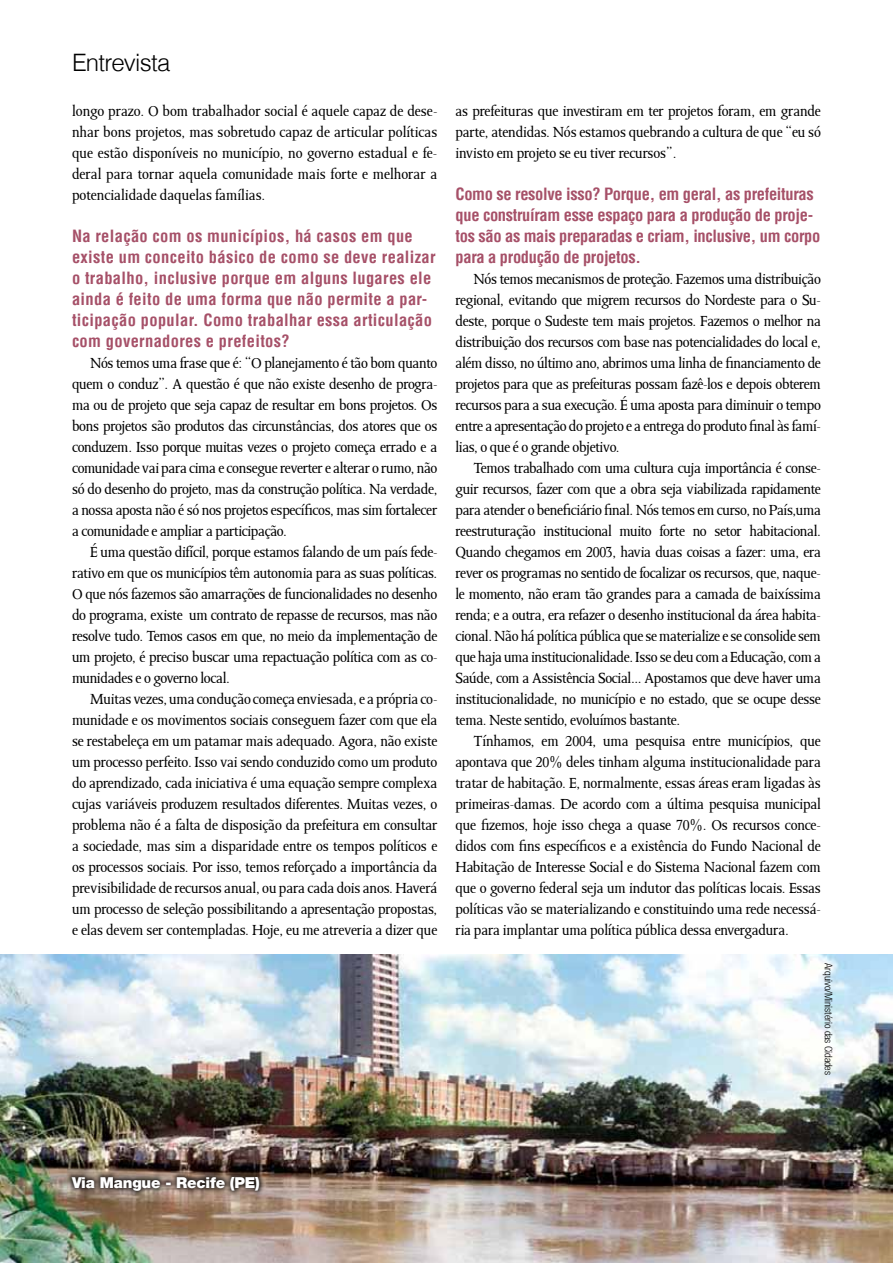
<style>
.page{position:relative;width:893px;height:1263px;background:#fff}
.page>*{position:absolute;margin:0;border:0;box-sizing:border-box;transform-origin:0 0}
.t1{font:300 24px "Helvetica LT";letter-spacing:-.03em;color:#000}
.t2{font:16.5px/21px "Octavian";letter-spacing:-.02em;color:#000;text-align:justify}
.t3{font:700 condensed 16.5px/21px "Helvetica LT";letter-spacing:.02em;color:#a65068}
.t4{font:700 condensed 16.5px/21px "Helvetica LT";letter-spacing:-.02em;color:#a65068}
.t5{font:900 15px "Helvetica Neue LT";letter-spacing:-.01em;color:#fff}
.t6{font:300 condensed 10.5px "Helvetica Neue LT";letter-spacing:-.01em;color:#000}
</style>
<div class="page">
<img style="left:0;top:954px;width:893px;height:309px">
<div style="left:65px;top:1170px;width:199px;height:25px;background:#000;opacity:.75"></div>
<h1 class="t1" style="left:72px;top:47px;width:100px">Entrevista</h1>
<p class="t2" style="left:72px;top:100px;width:367px">longo prazo. O bom trabalhador social é aquele capaz de dese&shy;nhar bons projetos, mas sobretudo capaz de articular políticas que estão disponíveis no município, no governo estadual e fe&shy;deral para tornar aquela comunidade mais forte e melhorar a potencialidade daquelas famílias.</p>
<p class="t3" style="left:72px;top:225px;width:365px">Na relação com os municípios, há casos em que existe um conceito básico de como se deve realizar o trabalho, inclusive porque em alguns lugares ele ainda é feito de uma forma que não permite a par&shy;ticipação popular. Como trabalhar essa articulação com governadores e prefeitos?</p>
<p class="t2" style="left:72px;top:352px;width:367px;text-indent:18px">Nós temos uma frase que é: “O planejamento é tão bom quanto quem o conduz”. A questão é que não existe desenho de progra&shy;ma ou de projeto que seja capaz de resultar em bons projetos. Os bons projetos são produtos das circunstâncias, dos atores que os conduzem. Isso porque muitas vezes o projeto começa errado e a comunidade vai para cima e consegue reverter e alterar o rumo, não só do desenho do projeto, mas da construção política. Na verdade, a nossa aposta não é só nos projetos específicos, mas sim fortalecer a comunidade e ampliar a participação.</p>
<p class="t2" style="left:72px;top:541px;width:367px;text-indent:18px">É uma questão difícil, porque estamos falando de um país fede&shy;rativo em que os municípios têm autonomia para as suas políticas.<br>O que nós fazemos são amarrações de funcionalidades no desenho do programa, existe um contrato de repasse de recursos, mas não resolve tudo. Temos casos em que, no meio da implementação de um projeto, é preciso buscar uma repactuação política com as co&shy;munidades e o governo local.</p>
<p class="t2" style="left:72px;top:688px;width:367px;text-indent:18px">Muitas vezes, uma condução começa enviesada, e a própria co&shy;munidade e os movimentos sociais conseguem fazer com que ela se restabeleça em um patamar mais adequado. Agora, não existe um processo perfeito. Isso vai sendo conduzido como um produto do aprendizado, cada iniciativa é uma equação sempre complexa cujas variáveis produzem resultados diferentes. Muitas vezes, o problema não é a falta de disposição da prefeitura em consultar a sociedade, mas sim a disparidade entre os tempos políticos e os processos sociais. Por isso, temos reforçado a importância da previsibilidade de recursos anual, ou para cada dois anos. Haverá um processo de seleção possibilitando a apresentação propostas, e elas devem ser contempladas. Hoje, eu me atreveria a dizer que</p>
<p class="t2" style="left:455px;top:100px;width:367px">as prefeituras que investiram em ter projetos foram, em grande parte, atendidas. Nós estamos quebrando a cultura de que “eu só invisto em projeto se eu tiver recursos”.</p>
<p class="t4" style="left:455px;top:183px;width:366px">Como se resolve isso? Porque, em geral, as prefeituras que construíram esse espaço para a produção de proje&shy;tos são as mais preparadas e criam, inclusive, um corpo para a produção de projetos.</p>
<p class="t2" style="left:455px;top:268px;width:367px;text-indent:18px">Nós temos mecanismos de proteção. Fazemos uma distribuição regional, evitando que migrem recursos do Nordeste para o Su&shy;deste, porque o Sudeste tem mais projetos. Fazemos o melhor na distribuição dos recursos com base nas potencialidades do local e, além disso, no último ano, abrimos uma linha de financiamento de projetos para que as prefeituras possam fazê-los e depois obterem recursos para a sua execução. É uma aposta para diminuir o tempo entre a apresentação do projeto e a entrega do produto final às famí&shy;lias, o que é o grande objetivo.</p>
<p class="t2" style="left:455px;top:457px;width:367px;text-indent:18px">Temos trabalhado com uma cultura cuja importância é conse&shy;guir recursos, fazer com que a obra seja viabilizada rapidamente para atender o beneficiário final. Nós temos em curso, no País,uma reestruturação institucional muito forte no setor habitacional.<br>Quando chegamos em 2003, havia duas coisas a fazer: uma, era rever os programas no sentido de focalizar os recursos, que, naque&shy;le momento, não eram tão grandes para a camada de baixíssima renda; e a outra, era refazer o desenho institucional da área habita&shy;cional. Não há política pública que se materialize e se consolide sem que haja uma institucionalidade. Isso se deu com a Educação, com a Saúde, com a Assistência Social... Apostamos que deve haver uma institucionalidade, no município e no estado, que se ocupe desse tema. Neste sentido, evoluímos bastante.</p>
<p class="t2" style="left:455px;top:730px;width:367px;text-indent:18px">Tínhamos, em 2004, uma pesquisa entre municípios, que apontava que 20% deles tinham alguma institucionalidade para tratar de habitação. E, normalmente, essas áreas eram ligadas às primeiras-damas. De acordo com a última pesquisa municipal que fizemos, hoje isso chega a quase 70%. Os recursos conce&shy;didos com fins específicos e a existência do Fundo Nacional de Habitação de Interesse Social e do Sistema Nacional fazem com que o governo federal seja um indutor das políticas locais. Essas políticas vão se materializando e constituindo uma rede necessá&shy;ria para implantar uma política pública dessa envergadura.</p>
<p class="t6" style="left:834px;top:963px;width:113px;rotate:90deg">Arquivo/Ministério das Cidades</p>
<p class="t5" style="left:72px;top:1173px;width:190px">Via Mangue - Recife (PE)</p>
</div>
